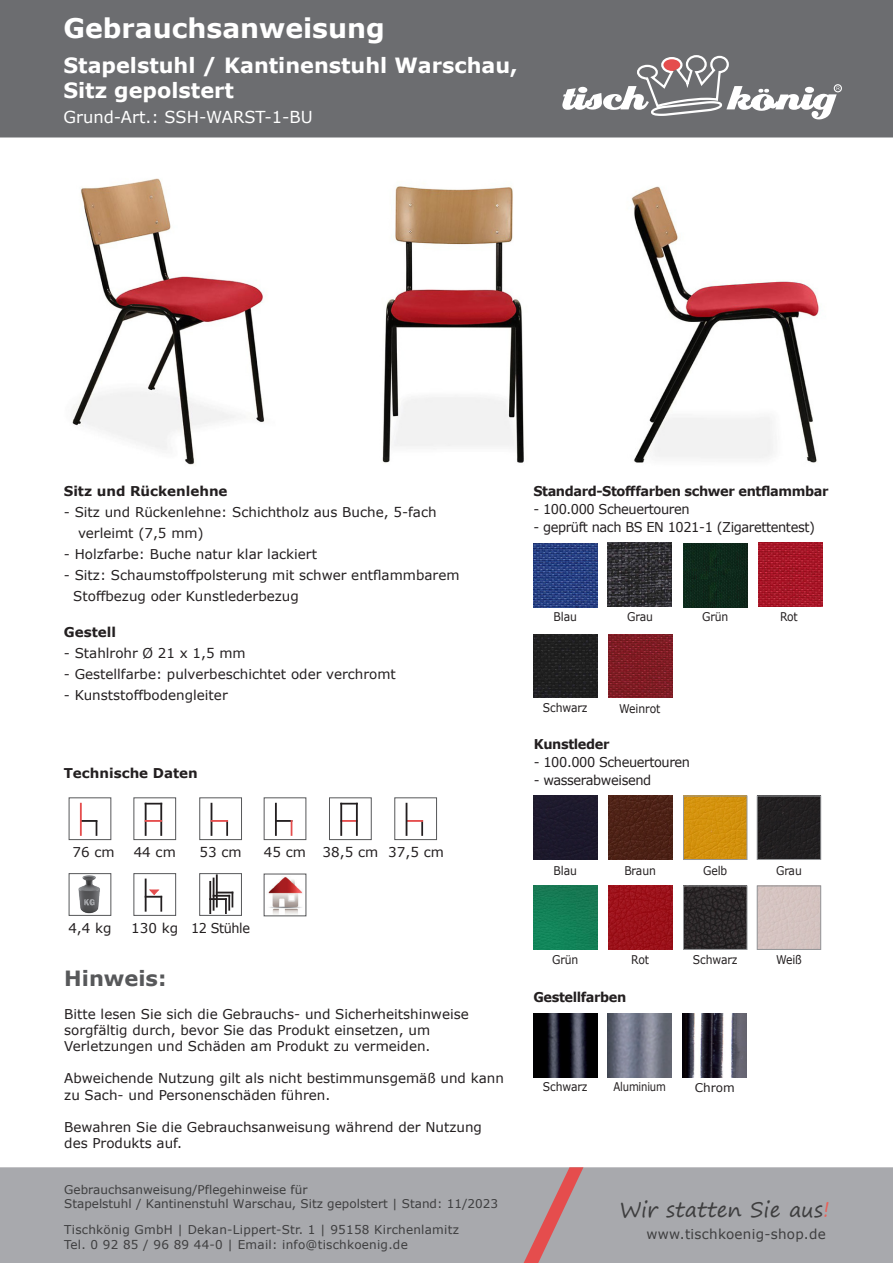
<style>
.page{position:relative;width:893px;height:1263px;background:#fff}
.page>*{position:absolute;margin:0;border:0;box-sizing:border-box;transform-origin:0 0}
.t1{font:700 27px "Verdana";color:#fff}
.t2{font:700 21px "Verdana";color:#fff}
.t3{font:21px "Segoe Print";color:#3e3e3f}
.t4{font:700 21px "Verdana";color:#57585a}
.t5{font:16.5px "Verdana";color:#fff}
.t6{font:13.65px "Verdana";letter-spacing:.02em;color:#3e3e3f}
.t7{font:13.5px/16.2px "Verdana";color:#231f20}
.t8{font:13.5px "Verdana";letter-spacing:-.03em;color:#231f20;scale:.96 1}
.t9{font:700 13.5px "Verdana";letter-spacing:-.03em;color:#231f20;scale:.96 1}
.t10{font:700 13.5px "Verdana";color:#231f20}
.t11{font:13.5px "Verdana";letter-spacing:-.03em;color:#231f20;scale:.95 1}
.t12{font:12.15px "Verdana";letter-spacing:.02em;color:#3e3e3f}
.t13{font:12px "Verdana";color:#3e3e3f}
.t14{font:12px "Verdana";letter-spacing:-.01em;color:#231f20;scale:.9 1}
.t15{font:12px "Verdana";letter-spacing:-.01em;color:#231f20;scale:.84 1}
.t16{font:12px "Verdana";letter-spacing:-.01em;color:#231f20}
.s1{color:#e86159}
</style>
<div class="page">
<div style="left:0;top:1167px;width:893px;height:96px;background:#a8a9ad"></div>
<div style="left:0;top:0;width:893px;height:137px;background:#6c6d70"></div>
<svg style="left:524px;top:1167px;width:59px;height:96px;background:#b69396"></svg>
<img style="left:533px;top:1013px;width:64px;height:64px">
<img style="left:608px;top:1013px;width:64px;height:64px">
<img style="left:683px;top:1013px;width:64px;height:64px">
<div style="left:759px;top:888px;width:60px;height:59px;background:#d5c3c1"></div>
<div style="left:757px;top:886px;width:64px;height:63px;border:1px solid #939598"></div>
<img style="left:685px;top:888px;width:60px;height:59px">
<div style="left:683px;top:886px;width:64px;height:63px;border:1px solid #939598"></div>
<img style="left:608px;top:886px;width:64px;height:63px">
<img style="left:533px;top:886px;width:64px;height:63px">
<div style="left:533px;top:796px;width:64px;height:64px;background:#1d192c"></div>
<img style="left:608px;top:796px;width:64px;height:64px">
<img style="left:685px;top:798px;width:60px;height:60px">
<div style="left:683px;top:796px;width:64px;height:64px;border:1px solid #939598"></div>
<div style="left:759px;top:798px;width:60px;height:60px;background:#221f20"></div>
<div style="left:757px;top:796px;width:64px;height:64px;border:1px solid #939598"></div>
<img style="left:533px;top:543px;width:64px;height:64px">
<img style="left:608px;top:543px;width:64px;height:63px">
<img style="left:683px;top:543px;width:64px;height:64px">
<img style="left:759px;top:543px;width:63px;height:63px">
<img style="left:533px;top:634px;width:64px;height:64px">
<img style="left:608px;top:634px;width:64px;height:64px">
<img style="left:268px;top:877px;width:35px;height:37px">
<div style="left:69px;top:873px;width:42px;height:43px;background:#fff;border:1px solid #57585a"></div>
<img style="left:74px;top:874px;width:30px;height:39px">
<div style="left:69px;top:797px;width:42px;height:43px;background:#fff;border:1px solid #57585a"></div>
<svg style="left:82px;top:820px;width:15px;height:16px"></svg>
<hr style="left:80px;top:803px;width:2px;height:33px;background:#e54d4d">
<div style="left:264px;top:797px;width:42px;height:43px;background:#fff;border:1px solid #57585a"></div>
<hr style="left:275px;top:803px;width:2px;height:33px;background:#231f20">
<svg style="left:276px;top:820px;width:16px;height:16px"></svg>
<div style="left:199px;top:797px;width:43px;height:43px;background:#fff;border:1px solid #57585a"></div>
<hr style="left:211px;top:803px;width:1px;height:33px;background:#231f20">
<svg style="left:211px;top:820px;width:17px;height:16px"></svg>
<div style="left:133px;top:797px;width:43px;height:43px;background:#fff;border:1px solid #57585a"></div>
<hr style="left:145px;top:803px;width:2px;height:33px;background:#231f20">
<hr style="left:160px;top:803px;width:2px;height:33px;background:#231f20">
<svg style="left:147px;top:803px;width:13px;height:1px"></svg>
<svg style="left:145px;top:820px;width:17px;height:2px"></svg>
<div style="left:329px;top:797px;width:43px;height:43px;background:#fff;border:1px solid #57585a"></div>
<svg style="left:342px;top:803px;width:14px;height:1px"></svg>
<svg style="left:342px;top:820px;width:14px;height:2px"></svg>
<hr style="left:340px;top:803px;width:2px;height:33px;background:#231f20">
<hr style="left:356px;top:803px;width:2px;height:33px;background:#231f20">
<div style="left:133px;top:873px;width:43px;height:43px;background:#fff;border:1px solid #57585a"></div>
<hr style="left:145px;top:878px;width:2px;height:34px;background:#231f20">
<svg style="left:145px;top:889px;width:17px;height:23px"></svg>
<div style="left:199px;top:873px;width:43px;height:43px;background:#fff;border:1px solid #57585a"></div>
<hr style="left:209px;top:881px;width:2px;height:33px;background:#231f20">
<hr style="left:213px;top:877px;width:1px;height:34px;background:#231f20">
<hr style="left:216px;top:874px;width:2px;height:33px;background:#231f20">
<svg style="left:209px;top:892px;width:24px;height:22px"></svg>
<div style="left:394px;top:797px;width:43px;height:43px;background:#fff;border:1px solid #57585a"></div>
<svg style="left:407px;top:820px;width:16px;height:16px"></svg>
<hr style="left:406px;top:803px;width:1px;height:33px;background:#231f20">
<img style="left:631px;top:186px;width:188px;height:277px">
<img style="left:72px;top:178px;width:193px;height:287px">
<img style="left:382px;top:186px;width:142px;height:277px">
<div style="left:834px;top:84px;width:8px;height:8px;border:1px solid #fff;border-radius:50%"></div>
<svg style="left:562px;top:54px;width:278px;height:65px"></svg>
<p class="t1" style="left:63px;top:10px;width:323px">Gebrauchsanweisung</p>
<p class="t2" style="left:63px;top:50px;width:456px">Stapelstuhl / Kantinenstuhl Warschau,</p>
<p class="t2" style="left:63px;top:75px;width:172px">Sitz gepolstert</p>
<p class="t5" style="left:63px;top:106px;width:251px">Grund-Art.: SSH-WARST-1-BU</p>
<p class="t10" style="left:64px;top:482px;width:165px">Sitz und Rückenlehne</p>
<p class="t7" style="left:78px;top:502px;width:360px;line-height:21px;text-indent:-14px">- Sitz und Rückenlehne: Schichtholz aus Buche, 5-fach verleimt (7,5 mm)</p>
<p class="t7" style="left:64px;top:546px;width:255px">- Holzfarbe: Buche natur klar lackiert</p>
<p class="t7" style="left:73px;top:565px;width:388px;line-height:21px;text-indent:-10px">- Sitz: Schaumstoffpolsterung mit schwer entflammbarem<br>Stoffbezug oder Kunstlederbezug</p>
<p class="t10" style="left:64px;top:623px;width:54px">Gestell</p>
<p class="t7" style="left:64px;top:645px;width:183px">- Stahlrohr Ø 21 x 1,5 mm</p>
<p class="t7" style="left:64px;top:666px;width:334px">- Gestellfarbe: pulverbeschichtet oder verchromt</p>
<p class="t7" style="left:64px;top:687px;width:165px">- Kunststoffbodengleiter</p>
<p class="t10" style="left:64px;top:764px;width:136px">Technische Daten</p>
<p class="t7" style="left:134px;top:844px;width:44px">44 cm</p>
<p class="t7" style="left:200px;top:844px;width:44px">53 cm</p>
<p class="t7" style="left:323px;top:844px;width:57px">38,5 cm</p>
<p class="t7" style="left:388px;top:844px;width:57px">37,5 cm</p>
<p class="t7" style="left:73px;top:844px;width:44px">76 cm</p>
<p class="t7" style="left:264px;top:844px;width:44px">45 cm</p>
<p class="t7" style="left:68px;top:920px;width:45px">4,4 kg</p>
<p class="t7" style="left:131px;top:920px;width:48px">130 kg</p>
<p class="t11" style="left:191px;top:919px;width:64px">12 Stühle</p>
<p class="t4" style="left:64px;top:963px;width:104px">Hinweis:</p>
<p class="t7" style="left:64px;top:1005px;width:406px">Bitte lesen Sie sich die Gebrauchs- und Sicherheitshinweise sorgfältig durch, bevor Sie das Produkt einsetzen, um</p>
<p class="t7" style="left:64px;top:1038px;width:368px">Verletzungen und Schäden am Produkt zu vermeiden.</p>
<p class="t7" style="left:64px;top:1070px;width:441px">Abweichende Nutzung gilt als nicht bestimmunsgemäß und kann zu Sach- und Personenschäden führen.</p>
<p class="t7" style="left:64px;top:1119px;width:419px">Bewahren Sie die Gebrauchsanweisung während der Nutzung des Produkts auf.</p>
<p class="t13" style="left:64px;top:1181px;width:245px">Gebrauchsanweisung/Pflegehinweise für</p>
<p class="t13" style="left:64px;top:1196px;width:435px">Stapelstuhl / Kantinenstuhl Warschau, Sitz gepolstert | Stand: 11/2023</p>
<p class="t12" style="left:64px;top:1221px;width:396px">Tischkönig GmbH | Dekan-Lippert-Str. 1 | 95158 Kirchenlamitz</p>
<p class="t12" style="left:64px;top:1236px;width:345px">Tel. 0 92 85 / 96 89 44-0 | Email: info@tischkoenig.de</p>
<p class="t9" style="left:533px;top:482px;width:309px">Standard-Stofffarben schwer entflammbar</p>
<p class="t8" style="left:533px;top:500px;width:164px">- 100.000 Scheuertouren</p>
<p class="t8" style="left:533px;top:518px;width:295px">- geprüft nach BS EN 1021-1 (Zigarettentest)</p>
<p class="t14" style="left:554px;top:608px;width:27px">Blau</p>
<p class="t14" style="left:627px;top:608px;width:30px">Grau</p>
<p class="t14" style="left:702px;top:608px;width:31px">Grün</p>
<p class="t14" style="left:780px;top:608px;width:21px">Rot</p>
<p class="t14" style="left:543px;top:699px;width:51px">Schwarz</p>
<p class="t14" style="left:619px;top:700px;width:47px">Weinrot</p>
<p class="t9" style="left:534px;top:735px;width:80px">Kunstleder</p>
<p class="t8" style="left:534px;top:753px;width:164px">- 100.000 Scheuertouren</p>
<p class="t8" style="left:534px;top:771px;width:124px">- wasserabweisend</p>
<p class="t14" style="left:554px;top:862px;width:27px">Blau</p>
<p class="t14" style="left:624px;top:862px;width:37px">Braun</p>
<p class="t14" style="left:703px;top:862px;width:28px">Gelb</p>
<p class="t14" style="left:776px;top:862px;width:30px">Grau</p>
<p class="t14" style="left:552px;top:951px;width:31px">Grün</p>
<p class="t14" style="left:631px;top:951px;width:21px">Rot</p>
<p class="t14" style="left:693px;top:951px;width:51px">Schwarz</p>
<p class="t14" style="left:776px;top:951px;width:30px">Weiß</p>
<p class="t9" style="left:533px;top:988px;width:98px">Gestellfarben</p>
<p class="t14" style="left:543px;top:1078px;width:51px">Schwarz</p>
<p class="t15" style="left:614px;top:1078px;width:64px">Aluminium</p>
<p class="t16" style="left:695px;top:1079px;width:42px">Chrom</p>
<p class="t3" style="left:620px;top:1191px;width:211px">Wir statten Sie aus<span class="s1">!</span></p>
<p class="t6" style="left:646px;top:1225px;width:181px">www.tischkoenig-shop.de</p>
</div>
